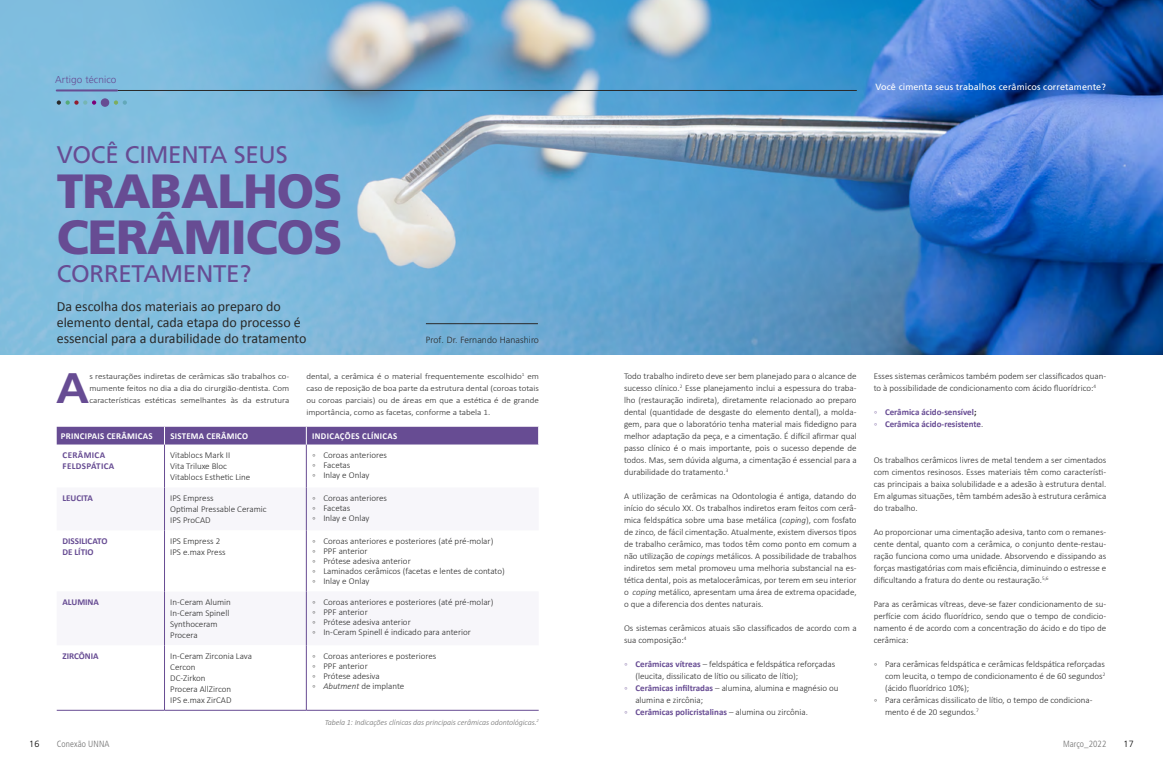
<style>
.page{position:relative;width:1163px;height:780px;background:#fff}
.page>*{position:absolute;margin:0;border:0;box-sizing:border-box;transform-origin:0 0}
.t1{font:900 48px/46px "Frutiger LT Std";letter-spacing:-.02em;color:#674c93}
.t2{font:700 42.7px "Frutiger LT Std";color:#674c93;scale:1.07 1}
.t3{font:24px "Frutiger LT Std";letter-spacing:-.01em;color:#674c93}
.t4{font:14px/16px "Calibri";color:#292929}
.t5{font:300 10px "Frutiger LT Std";letter-spacing:.01em;color:#674c93}
.t6{font:300 9px/12px "Calibri";color:#292929}
.t7{font:700 9px/11px "Calibri";color:#674c93}
.t8{font:700 9px "Calibri";letter-spacing:.03em;color:#fff}
.t9{font:9px "Frutiger LT Std";letter-spacing:.01em;color:#fff}
.t10{font:300 9px "Frutiger LT Std";letter-spacing:.01em;color:#292929}
.t11{font:300 condensed 9px "Frutiger LT Std";letter-spacing:.01em;color:#6f6f6f}
.t12{font:700 9px/11px "Calibri";letter-spacing:.04em;color:#674c93}
.t13{font:300 9px "Frutiger LT Std";color:#000}
.t14{font:300 8.3px/12px "Calibri";color:#292929;text-align:justify;scale:1.08 1}
.t15{font:italic 300 8px "Calibri";letter-spacing:-.01em;color:#6f6f6f}
.s1{font-style:italic}
.s2{color:#674c93}
.s3{font-weight:700;color:#674c93}
.s4{font-weight:300}
.s5{font-weight:300;color:#292929}
.s6{color:#292929}
</style>
<div class="page">
<img style="left:0;top:0;width:1162px;height:355px">
<svg style="left:165px;top:530px;width:141px;height:180px"></svg>
<hr style="left:164px;top:444px;width:1px;height:43px;background:#674c93">
<hr style="left:306px;top:444px;width:1px;height:43px;background:#674c93">
<hr style="left:164px;top:487px;width:1px;height:43px;background:#674c93">
<hr style="left:306px;top:487px;width:1px;height:43px;background:#674c93">
<hr style="left:164px;top:530px;width:1px;height:61px;background:#674c93">
<hr style="left:306px;top:530px;width:1px;height:61px;background:#674c93">
<hr style="left:164px;top:591px;width:1px;height:54px;background:#674c93">
<hr style="left:306px;top:591px;width:1px;height:54px;background:#674c93">
<hr style="left:164px;top:645px;width:1px;height:65px;background:#674c93">
<hr style="left:306px;top:645px;width:1px;height:65px;background:#674c93">
<hr style="left:57px;top:710px;width:107px;height:1px;background:#674c93">
<hr style="left:164px;top:710px;width:142px;height:1px;background:#674c93">
<hr style="left:306px;top:710px;width:232px;height:1px;background:#674c93">
<div style="left:57px;top:427px;width:482px;height:17px;background:#674c93"></div>
<div style="left:101px;top:98px;width:8px;height:9px;background:#674c93;border-radius:50%"></div>
<svg style="left:57px;top:100px;width:39px;height:5px"></svg>
<svg style="left:114px;top:100px;width:13px;height:5px"></svg>
<hr style="left:57px;top:90px;width:799px;height:1px;background:#292929">
<hr style="left:426px;top:323px;width:112px;height:1px;background:#292929">
<hr style="left:57px;top:89px;width:60px;height:2px;background:#674c93">
<p class="t5" style="left:55px;top:74px;width:63px">Artigo técnico</p>
<h3 class="t3" style="left:57px;top:141px;width:232px">VOCÊ CIMENTA SEUS</h3>
<h1 class="t1" style="left:57px;top:168px;width:287px">TRABALHOS<br>CERÂMICOS</h1>
<h3 class="t3" style="left:57px;top:259px;width:196px">CORRETAMENTE?</h3>
<h3 class="t4" style="left:57px;top:298px;width:251px">Da escolha dos materiais ao preparo do elemento dental, cada etapa do processo é essencial para a durabilidade do tratamento</h3>
<p class="t10" style="left:426px;top:334px;width:114px">Prof. Dr. Fernando Hanashiro</p>
<h2 class="t2" style="left:56px;top:363px;width:32px">A</h2>
<p class="t14" style="left:89px;top:370px;width:186px">s restaurações indiretas de cerâmicas são trabalhos co&shy;mumente feitos no dia a dia do cirurgião-dentista. Com características estéticas semelhantes às da estrutura</p>
<p class="t14" style="left:306px;top:370px;width:217px">dental, a cerâmica é o material frequentemente escolhido<sup>1</sup> em caso de reposição de boa parte da estrutura dental (coroas totais ou coroas parciais) ou de áreas em que a estética é de grande importância, como as facetas, conforme a tabela 1.</p>
<p class="t8" style="left:61px;top:430px;width:93px">PRINCIPAIS CERÂMICAS</p>
<p class="t8" style="left:170px;top:430px;width:79px">SISTEMA CERÂMICO</p>
<p class="t8" style="left:312px;top:430px;width:87px">INDICAÇÕES CLÍNICAS</p>
<p class="t12" style="left:63px;top:450px;width:53px">CERÂMICA<br>FELDSPÁTICA</p>
<p class="t6" style="left:170px;top:450px;width:82px;line-height:11px">Vitablocs Mark II<br>Vita Triluxe Bloc<br>Vitablocs Esthetic Line</p>
<p class="t6" style="left:312px;top:450px;width:77px;line-height:10px">◦ Coroas anteriores ◦ Facetas<br>◦ Inlay e Onlay</p>
<p class="t7" style="left:62px;top:493px;width:32px">LEUCITA</p>
<p class="t6" style="left:170px;top:492px;width:98px;line-height:11px">IPS Empress<br>Optimal Pressable Ceramic<br>IPS ProCAD</p>
<p class="t6" style="left:312px;top:493px;width:77px;line-height:10px">◦ Coroas anteriores ◦ Facetas<br>◦ Inlay e Onlay</p>
<p class="t7" style="left:62px;top:535px;width:46px">DISSILICATO<br>DE LÍTIO</p>
<p class="t6" style="left:170px;top:535px;width:57px;line-height:11px">IPS Empress 2<br>IPS e.max Press</p>
<p class="t6" style="left:312px;top:536px;width:194px;line-height:10px">◦ Coroas anteriores e posteriores (até pré-molar)<br>◦ PPF anterior<br>◦ Prótese adesiva anterior<br>◦ Laminados cerâmicos (facetas e lentes de contato) ◦ Inlay e Onlay</p>
<p class="t7" style="left:62px;top:596px;width:38px">ALUMINA</p>
<p class="t6" style="left:170px;top:596px;width:62px;line-height:11px">In-Ceram Alumin<br>In-Ceram Spinell<br>Synthoceram<br>Procera</p>
<p class="t6" style="left:312px;top:597px;width:183px;line-height:10px">◦ Coroas anteriores e posteriores (até pré-molar) ◦ PPF anterior<br>◦ Prótese adesiva anterior<br>◦ In-Ceram Spinell é indicado para anterior</p>
<p class="t7" style="left:62px;top:650px;width:38px">ZIRCÔNIA</p>
<p class="t6" style="left:170px;top:650px;width:83px;line-height:11px">In-Ceram Zirconia Lava<br>Cercon<br>DC-Zirkon<br>Procera AllZircon<br>IPS e.max ZirCAD</p>
<p class="t6" style="left:312px;top:651px;width:126px;line-height:10px">◦ Coroas anteriores e posteriores ◦ PPF anterior<br>◦ Prótese adesiva<br>◦ <span class="s1">Abutment</span> de implante</p>
<p class="t15" style="left:325px;top:717px;width:215px">Tabela 1: Indicações clínicas das principais cerâmicas odontológicas.<sup>2</sup></p>
<p class="t9" style="left:875px;top:82px;width:232px">Você cimenta seus trabalhos cerâmicos corretamente?</p>
<p class="t6" style="left:624px;top:369px;width:234px;text-align:justify">Todo trabalho indireto deve ser bem planejado para o alcance de sucesso clínico.<sup>2</sup> Esse planejamento inclui a espessura do traba&shy;lho (restauração indireta), diretamente relacionado ao preparo dental (quantidade de desgaste do elemento dental), a molda&shy;gem, para que o laboratório tenha material mais fidedigno para melhor adaptação da peça, e a cimentação. É difícil afirmar qual passo clínico é o mais importante, pois o sucesso depende de todos. Mas, sem dúvida alguma, a cimentação é essencial para a durabilidade do tratamento.<sup>3</sup></p>
<p class="t6" style="left:624px;top:489px;width:234px;text-align:justify">A utilização de cerâmicas na Odontologia é antiga, datando do início do século XX. Os trabalhos indiretos eram feitos com cerâ&shy;mica feldspática sobre uma base metálica (<span class="s1">coping</span>), com fosfato de zinco, de fácil cimentação. Atualmente, existem diversos tipos de trabalho cerâmico, mas todos têm como ponto em comum a não utilização de <span class="s1">copings</span> metálicos. A possibilidade de trabalhos indiretos sem metal promoveu uma melhoria substancial na es&shy;tética dental, pois as metalocerâmicas, por terem em seu interior o <span class="s1">coping</span> metálico, apresentam uma área de extrema opacidade, o que a diferencia dos dentes naturais.</p>
<p class="t6" style="left:624px;top:621px;width:234px">Os sistemas cerâmicos atuais são classificados de acordo com a sua composição:<sup>4</sup></p>
<p class="t6" style="left:624px;top:657px;width:212px"><span class="s2">◦</span> <span class="s3">Cerâmicas vítreas</span> – feldspática e feldspática reforçadas</p>
<p class="t6" style="left:635px;top:669px;width:164px">(leucita, dissilicato de lítio ou silicato de lítio);</p>
<p class="t6" style="left:624px;top:681px;width:216px"><span class="s2">◦</span> <span class="s3">Cerâmicas infiltradas</span> – alumina, alumina e magnésio ou</p>
<p class="t6" style="left:635px;top:693px;width:69px">alumina e zircônia;</p>
<p class="t7" style="left:624px;top:706px;width:185px"><span class="s4">◦</span> Cerâmicas policristalinas <span class="s5">– alumina ou zircônia.</span></p>
<p class="t6" style="left:873px;top:369px;width:234px">Esses sistemas cerâmicos também podem ser classificados quan&shy;to à possibilidade de condicionamento com ácido fluorídrico:<sup>4</sup></p>
<p class="t7" style="left:873px;top:406px;width:111px;line-height:12px"><span class="s4">◦</span> Cerâmica ácido-sensível<span class="s6">;<br></span><span class="s4">◦</span> Cerâmica ácido-resistente<span class="s5">.</span></p>
<p class="t6" style="left:873px;top:453px;width:234px;text-align:justify">Os trabalhos cerâmicos livres de metal tendem a ser cimentados com cimentos resinosos. Esses materiais têm como característi&shy;cas principais a baixa solubilidade e a adesão à estrutura dental.<br>Em algumas situações, têm também adesão à estrutura cerâmica do trabalho.</p>
<p class="t6" style="left:873px;top:525px;width:234px;text-align:justify">Ao proporcionar uma cimentação adesiva, tanto com o remanes&shy;cente dental, quanto com a cerâmica, o conjunto dente-restau&shy;ração funciona como uma unidade. Absorvendo e dissipando as forças mastigatórias com mais eficiência, diminuindo o estresse e dificultando a fratura do dente ou restauração.<sup>5,6</sup></p>
<p class="t6" style="left:873px;top:597px;width:234px;text-align:justify">Para as cerâmicas vítreas, deve-se fazer condicionamento de su&shy;perfície com ácido fluorídrico, sendo que o tempo de condicio&shy;namento é de acordo com a concentração do ácido e do tipo de cerâmica:</p>
<p class="t6" style="left:873px;top:657px;width:232px">◦ Para cerâmicas feldspática e cerâmicas feldspática reforçadas</p>
<p class="t6" style="left:884px;top:669px;width:222px">com leucita, o tempo de condicionamento é de 60 segundos<sup>2</sup></p>
<p class="t6" style="left:884px;top:681px;width:86px">(ácido fluorídrico 10%);</p>
<p class="t6" style="left:873px;top:693px;width:220px">◦ Para cerâmicas dissilicato de lítio, o tempo de condiciona-</p>
<p class="t6" style="left:884px;top:705px;width:95px">mento é de 20 segundos.<sup>7</sup></p>
<p class="t13" style="left:29px;top:738px;width:12px">16</p>
<p class="t11" style="left:57px;top:738px;width:54px">Conexão UNNA</p>
<p class="t11" style="left:1062px;top:738px;width:45px">Março_2022</p>
<p class="t13" style="left:1123px;top:738px;width:12px">17</p>
</div>
